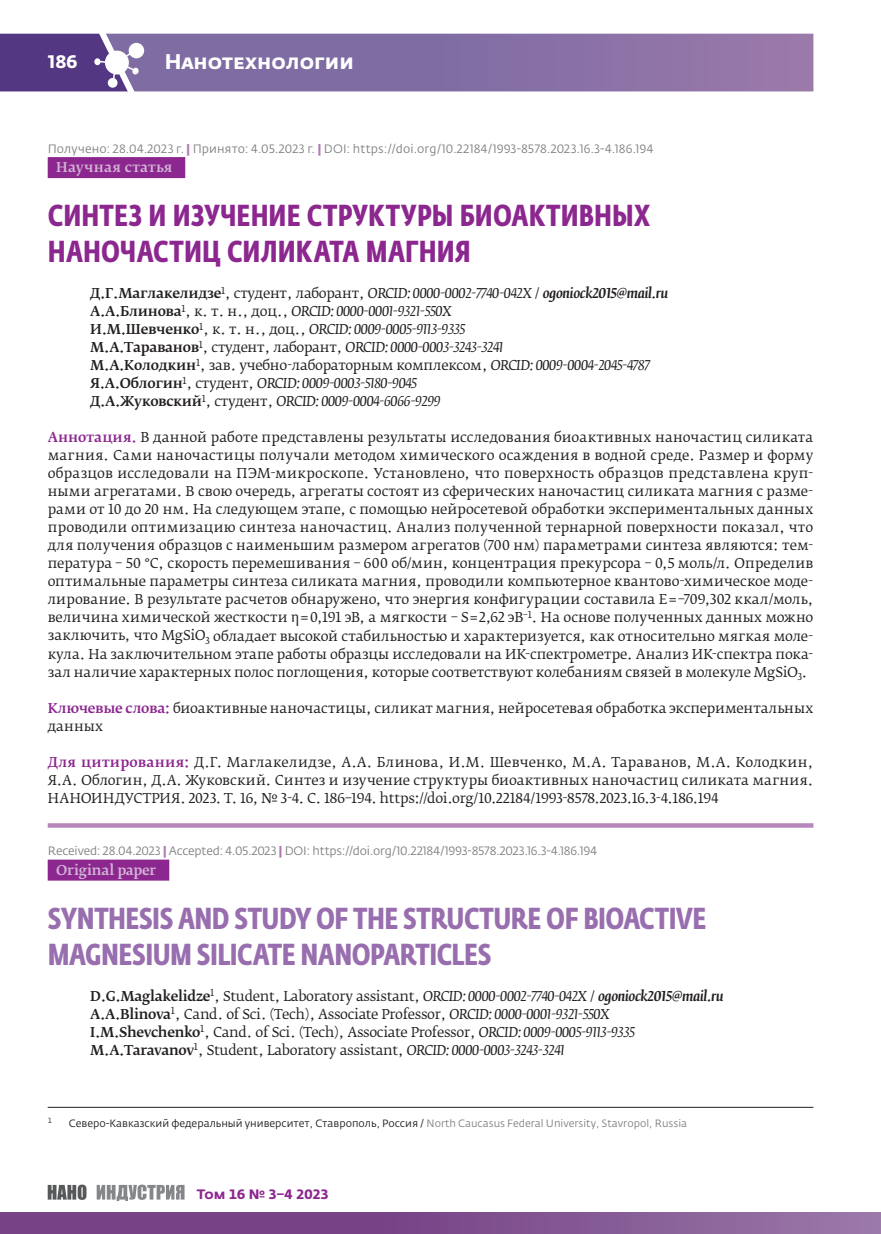
<style>
.page{position:relative;width:881px;height:1234px;background:#fff}
.page>*{position:absolute;margin:0;border:0;box-sizing:border-box;transform-origin:0 0}
.t1{font:700 30px/36px "Fedra Sans Cond Pro";letter-spacing:-.015em;color:#986eaf}
.t2{font:700 30px/36px "Fedra Sans Cond Pro";letter-spacing:.005em;color:#8c278f}
.t3{font:700 21px "Fedra Sans Alt Pro";color:#fff}
.t4{font:700 18px "Fedra Sans Alt Pro";color:#fff}
.t5{font:13.5px/18px "Fedra Serif B Pro";letter-spacing:-.025em;color:#231f20;text-align:justify}
.t6{font:italic 13.5px/18px "Fedra Serif B Pro";letter-spacing:-.025em;color:#231f20}
.t7{font:500 13.5px "Fedra Serif B Pro";color:#d2b5d5}
.t8{font:700 13.5px "Fedra Sans Alt Pro";color:#8c278f}
.t9{font:12px "Fedra Sans Pro";letter-spacing:.005em;color:#808285}
.t10{font:12px "Fedra Sans Pro";letter-spacing:-.015em;color:#808285}
.t11{font:10.5px "Fedra Sans Alt Pro";color:#231f20}
.t12{font:7.35px "Fedra Sans Alt Pro";color:#231f20}
.s1{font-weight:700;color:#af79b3}
.s2{font-weight:500;font-style:normal}
.s3{font-style:normal}
.s4{font-weight:500}
.s5{font-weight:500;color:#8c278f}
.s6{font-style:italic}
.s7{font-weight:500;font-style:italic}
.s8{color:#808285}
</style>
<div class="page">
<div style="left:0;top:1211px;width:880px;height:22px;background:linear-gradient(to right,#6e347d,#936fa3)"></div>
<svg style="left:0;top:33px;width:813px;height:59px;background:#846ea4"></svg>
<svg style="left:48px;top:1184px;width:38px;height:15px"></svg>
<svg style="left:97px;top:1184px;width:87px;height:16px"></svg>
<div style="left:48px;top:157px;width:137px;height:21px;background:#8c278f"></div>
<svg style="left:48px;top:823px;width:765px;height:4px;background:#ba8dbf"></svg>
<div style="left:48px;top:859px;width:121px;height:21px;background:#8c278f"></div>
<hr style="left:48px;top:1106px;width:765px;height:1px;background:#231f20">
<h3 class="t4" style="left:48px;top:50px;width:31px">186</h3>
<h2 class="t3" style="left:165px;top:48px;width:190px">Нанотехнологии</h2>
<p class="t9" style="left:48px;top:141px;width:607px">Получено: 28.04.2023 г. <span class="s1">|</span> Принято: 4.05.2023 г. <span class="s1">|</span> DOI: https://doi.org/10.22184/1993-8578.2023.16.3-4.186.194</p>
<p class="t7" style="left:56px;top:159px;width:118px">Научная статья</p>
<h1 class="t2" style="left:48px;top:198px;width:603px">СИНТЕЗ И ИЗУЧЕНИЕ СТРУКТУРЫ БИОАКТИВНЫХ<br>НАНОЧАСТИЦ СИЛИКАТА МАГНИЯ</h1>
<p class="t6" style="left:90px;top:284px;width:579px"><span class="s2">Д.Г.Маглакелидзе</span><sup>1</sup><span class="s3">, студент, лаборант,</span> ORCID: 0000-0002-7740-042X <span class="s3">/</span> <span class="s4">ogoniock2015@mail.ru </span><span class="s2">А.А.Блинова</span><sup>1</sup><span class="s3">, к. т. н., доц.,</span> ORCID: 0000-0001-9321-550X<br><span class="s2">И.М.Шевченко</span><sup>1</sup><span class="s3">, к. т. н., доц.,</span> ORCID: 0009-0005-9113-9335<br><span class="s2">М.А.Тараванов</span><sup>1</sup><span class="s3">, студент, лаборант,</span> ORCID: 0000-0003-3243-3241<br><span class="s2">М.А.Колодкин</span><sup>1</sup><span class="s3">, зав. учебно-лабораторным комплексом,</span> ORCID: 0009-0004-2045-4787<br><span class="s2">Я.А.Облогин</span><sup>1</sup><span class="s3">, студент,</span> ORCID: 0009-0003-5180-9045<br><span class="s2">Д.А.Жуковский</span><sup>1</sup><span class="s3">, студент,</span> ORCID: 0009-0004-6066-9299</p>
<p class="t5" style="left:48px;top:428px;width:767px"><span class="s5">Аннотация.</span> В данной работе представлены результаты исследования биоактивных наночастиц силиката магния. Сами наночастицы получали методом химического осаждения в водной среде. Размер и форму образцов исследовали на ПЭМ-микроскопе. Установлено, что поверхность образцов представлена круп&shy;ными агрегатами. В свою очередь, агрегаты состоят из сферических наночастиц силиката магния с разме&shy;рами от 10 до 20 нм. На следующем этапе, с помощью нейросетевой обработки экспериментальных данных проводили оптимизацию синтеза наночастиц. Анализ полученной тернарной поверхности показал, что для получения образцов с наименьшим размером агрегатов (700 нм) параметрами синтеза являются: тем&shy;пература – 50 °С, скорость перемешивания – 600 об/мин, концентрация прекурсора – 0,5 моль/л. Определив оптимальные параметры синтеза силиката магния, проводили компьютерное квантово-химическое моде&shy;лирование. В результате расчетов обнаружено, что энергия конфигурации составила E=–709,302 ккал/моль, величина химической жесткости η=0,191 эВ, а мягкости – S=2,62 эВ<sup>–1</sup>. На основе полученных данных можно заключить, что MgSiO<sub>3</sub> обладает высокой стабильностью и характеризуется, как относительно мягкая моле&shy;кула. На заключительном этапе работы образцы исследовали на ИК-спектрометре. Анализ ИК-спектра пока&shy;зал наличие характерных полос поглощения, которые соответствуют колебаниям связей в молекуле MgSiO<sub>3</sub>.</p>
<p class="t5" style="left:48px;top:698px;width:766px"><span class="s5">Ключевые слова:</span> биоактивные наночастицы, силикат магния, нейросетевая обработка экспериментальных данных</p>
<p class="t5" style="left:48px;top:752px;width:766px"><span class="s5">Для цитирования:</span> Д.Г. Маглакелидзе, А.А. Блинова, И.М. Шевченко, М.А. Тараванов, М.А. Колодкин, Я.А. Облогин, Д.А. Жуковский. Cинтез и изучение структуры биоактивных наночастиц силиката магния.<br>НАНОИНДУСТРИЯ. 2023. Т. 16, № 3-4. С. 186–194. https://doi.org/10.22184/1993-8578.2023.16.3-4.186.194</p>
<p class="t10" style="left:48px;top:843px;width:550px">Received: 28.04.2023 <span class="s1">|</span> Accepted: 4.05.2023 <span class="s1">|</span> DOI: https://doi.org/10.22184/1993-8578.2023.16.3-4.186.194</p>
<p class="t7" style="left:56px;top:861px;width:101px">Original paper</p>
<h1 class="t1" style="left:48px;top:900px;width:660px">SYNTHESIS AND STUDY OF THE STRUCTURE OF BIOACTIVE<br>MAGNESIUM SILICATE NANOPARTICLES</h1>
<p class="t5" style="left:90px;top:986px;width:634px;text-align:left"><span class="s4">D.G.Maglakelidze</span><sup>1</sup>, Student, Laboratory assistant, <span class="s6">ORCID: 0000-0002-7740-042X</span> / <span class="s7">ogoniock2015@mail.ru </span><span class="s4">A.A.Blinova</span><sup>1</sup>, Cand. of Sci. (Tech), Associate Professor, <span class="s6">ORCID: 0000-0001-9321-550X </span><span class="s4">I.M.Shevchenko</span><sup>1</sup>, Cand. of Sci. (Tech), Associate Professor, <span class="s6">ORCID: 0009-0005-9113-9335<br></span><span class="s4">M.A.Taravanov</span><sup>1</sup>, Student, Laboratory assistant, <span class="s6">ORCID: 0000-0003-3243-3241</span></p>
<p class="t12" style="left:48px;top:1115px;width:6px">1</p>
<p class="t11" style="left:69px;top:1116px;width:619px">Северо-Кавказский федеральный университет, Ставрополь, Россия / <span class="s8">North Caucasus Federal University, Stavropol, Russia</span></p>
<p class="t8" style="left:197px;top:1185px;width:133px">Том 16 № 3–4 2023</p>
</div>
